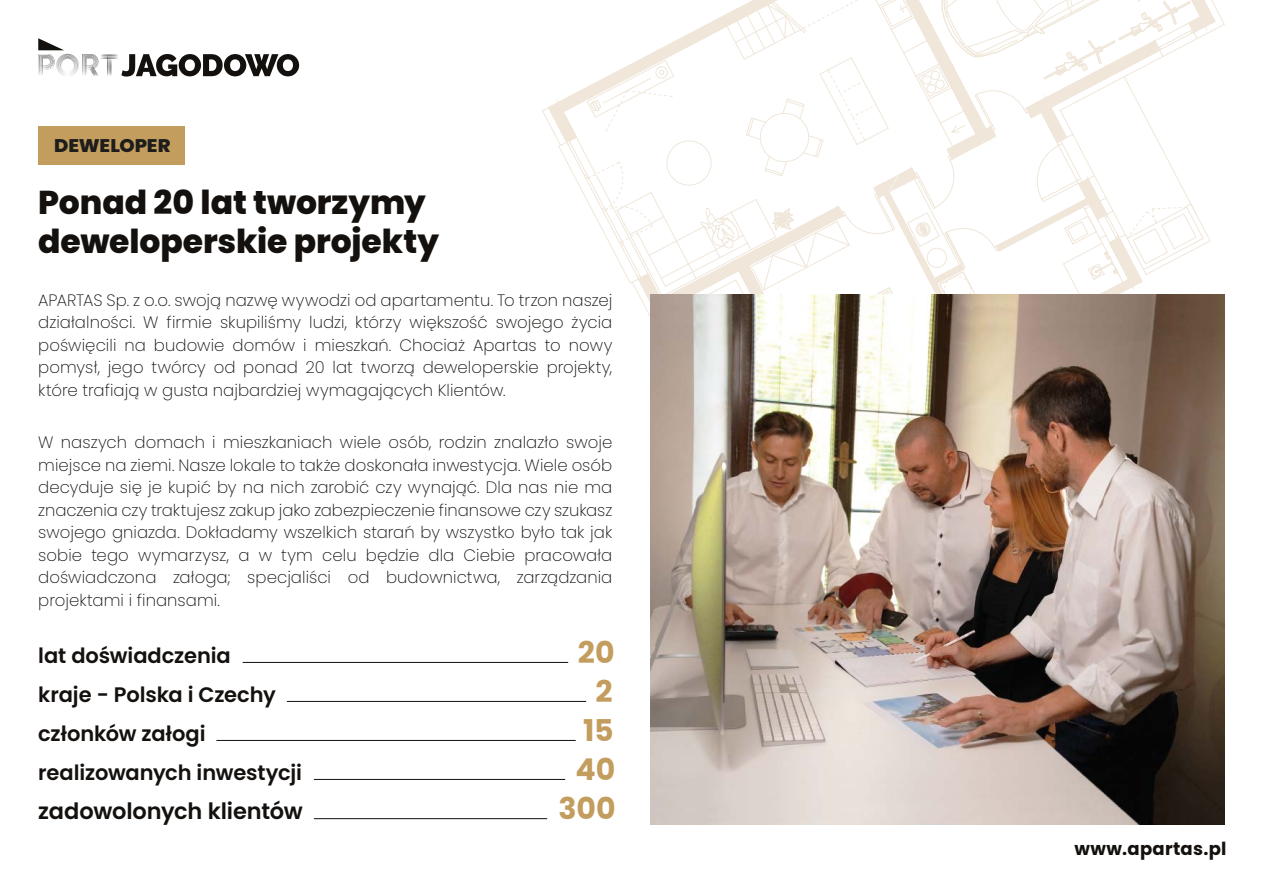
<style>
.page{position:relative;width:1263px;height:893px;background:#fff}
.page>*{position:absolute;margin:0;border:0;box-sizing:border-box;transform-origin:0 0}
.t1{font:800 33px/39.6px "Poppins";letter-spacing:-.005em;color:#13100d}
.t2{font:700 30px "Poppins";letter-spacing:-.005em;color:#c39d5e}
.t3{font:600 22.5px "Poppins";letter-spacing:-.005em;color:#13100d}
.t4{font:600 21px "Poppins";letter-spacing:-.005em;color:#13100d}
.t5{font:800 18.3px "Poppins";letter-spacing:-.005em;color:#1d1d1b;scale:1.06 1}
.t6{font:700 18px "Poppins";letter-spacing:.015em;color:#13100d}
.t7{font:200 16.5px/22.5px "Poppins";letter-spacing:.005em;color:#13100d;text-align:justify}
</style>
<div class="page">
<svg style="left:38px;top:38px;width:261px;height:39px"></svg>
<div style="left:38px;top:126px;width:147px;height:39px;background:#c39d5e"></div>
<hr style="left:243px;top:662px;width:325px;height:1px;background:#13100d">
<hr style="left:287px;top:701px;width:299px;height:1px;background:#13100d">
<hr style="left:216px;top:740px;width:360px;height:1px;background:#13100d">
<hr style="left:314px;top:779px;width:251px;height:1px;background:#13100d">
<hr style="left:314px;top:818px;width:233px;height:1px;background:#13100d">
<svg style="left:542px;top:0;width:683px;height:488px"></svg>
<img style="left:651px;top:295px;width:574px;height:530px">
<p class="t5" style="left:54px;top:135px;width:111px">DEWELOPER</p>
<h1 class="t1" style="left:38px;top:182px;width:402px">Ponad 20 lat tworzymy deweloperskie projekty</h1>
<p class="t7" style="left:38px;top:289px;width:576px">APARTAS Sp. z o.o. swoją nazwę wywodzi od apartamentu. To trzon naszej działalności. W firmie skupiliśmy ludzi, którzy większość swojego życia poświęcili na budowie domów i mieszkań. Chociaż Apartas to nowy pomysł, jego twórcy od ponad 20 lat tworzą deweloperskie projekty, które trafiają w gusta najbardziej wymagających Klientów.</p>
<p class="t7" style="left:38px;top:431px;width:576px">W naszych domach i mieszkaniach wiele osób, rodzin znalazło swoje miejsce na ziemi. Nasze lokale to także doskonała inwestycja. Wiele osób decyduje się je kupić by na nich zarobić czy wynająć. Dla nas nie ma znaczenia czy traktujesz zakup jako zabezpieczenie finansowe czy szukasz swojego gniazda. Dokładamy wszelkich starań by wszystko było tak jak sobie tego wymarzysz, a w tym celu będzie dla Ciebie pracowała doświadczona załoga; specjaliści od budownictwa, zarządzania projektami i finansami.</p>
<p class="t4" style="left:38px;top:643px;width:194px">lat doświadczenia</p>
<h2 class="t2" style="left:578px;top:635px;width:38px">20</h2>
<p class="t4" style="left:38px;top:682px;width:239px">kraje - Polska i Czechy</p>
<h2 class="t2" style="left:595px;top:674px;width:19px">2</h2>
<p class="t4" style="left:38px;top:721px;width:169px">członków załogi</p>
<h2 class="t2" style="left:583px;top:713px;width:32px">15</h2>
<p class="t4" style="left:38px;top:760px;width:265px">realizowanych inwestycji</p>
<h2 class="t2" style="left:576px;top:752px;width:41px">40</h2>
<h3 class="t3" style="left:38px;top:798px;width:266px">zadowolonych klientów</h3>
<h2 class="t2" style="left:558px;top:791px;width:59px">300</h2>
<p class="t6" style="left:1075px;top:838px;width:153px">www.apartas.pl</p>
</div>
